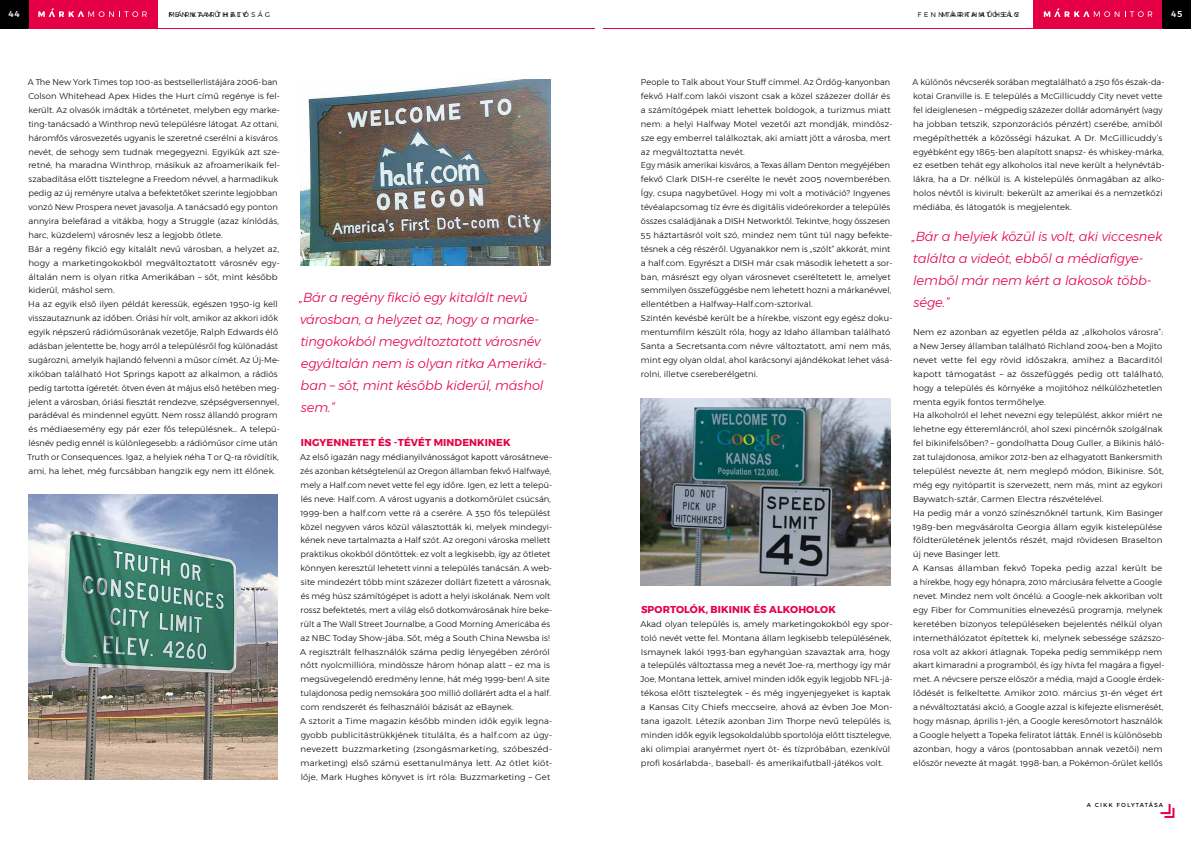
<style>
.page{position:relative;width:1191px;height:842px;background:#fff}
.page>*{position:absolute;margin:0;border:0;box-sizing:border-box;transform-origin:0 0}
.t1{font:italic 300 13px/22px "Montserrat";letter-spacing:-.01em;color:#e50046}
.t2{font:700 10px "Montserrat";letter-spacing:.01em;color:#e50046}
.t3{font:500 8.5px "Montserrat";color:#fff}
.t4{font:300 8.4px/13.9px "Montserrat";letter-spacing:.015em;color:#000}
.t5{font:300 8.4px "Montserrat";letter-spacing:.25em;color:#000}
.t6{font:7px "Montserrat";letter-spacing:.15em;color:#000}
</style>
<div class="page">
<svg style="left:1160px;top:804px;width:14px;height:14px"></svg>
<div style="left:28px;top:0;width:130px;height:28px;background:#e50046"></div>
<div style="left:1033px;top:0;width:129px;height:28px;background:#e50046"></div>
<div style="left:0;top:0;width:28px;height:28px;background:#000"></div>
<div style="left:1162px;top:0;width:29px;height:28px;background:#000"></div>
<svg style="left:38px;top:9px;width:109px;height:8px"></svg>
<svg style="left:1043px;top:9px;width:109px;height:8px"></svg>
<hr style="left:28px;top:28px;width:1134px;height:1px;background:#e50046">
<img style="left:28px;top:495px;width:250px;height:285px">
<img style="left:300px;top:79px;width:250px;height:187px">
<img style="left:641px;top:399px;width:250px;height:186px">
<div style="left:595px;top:0;width:7px;height:842px;background:#fff"></div>
<p class="t3" style="left:8px;top:7px;width:13px">44</p>
<p class="t5" style="left:168px;top:8px;width:80px">Fmárkamű ely</p>
<p class="t5" style="left:941px;top:8px;width:80px">márkaműhely</p>
<p class="t3" style="left:1170px;top:7px;width:13px">45</p>
<p class="t4" style="left:175px;top:7px;width:97px">enntarthatóság</p>
<p class="t4" style="left:917px;top:7px;width:103px">F enntarthatóság</p>
<p class="t4" style="left:28px;top:75px;width:254px">A The New York Times top 100-as bestsellerlistájára 2006-ban Colson Whitehead Apex Hides the Hurt című regénye is fel&shy;került. Az olvasók imádták a történetet, melyben egy marke&shy;ting-tanácsadó a Winthrop nevű településre látogat. Az ottani, háromfős városvezetés ugyanis le szeretné cserélni a kisváros nevét, de sehogy sem tudnak megegyezni. Egyikük azt sze&shy;retné, ha maradna Winthrop, másikuk az afroamerikaik fel&shy;szabadítása előtt tisztelegne a Freedom névvel, a harmadikuk pedig az új reményre utalva a befektetőket szerinte legjobban vonzó New Prospera nevet javasolja. A tanácsadó egy ponton annyira belefárad a vitákba, hogy a Struggle (azaz kínlódás, harc, küzdelem) városnév lesz a legjobb ötlete.<br>Bár a regény fikció egy kitalált nevű városban, a helyzet az, hogy a marketingokokból megváltoztatott városnév egy&shy;általán nem is olyan ritka Amerikában – sőt, mint később kiderül, máshol sem.<br>Ha az egyik első ilyen példát keressük, egészen 1950-ig kell visszautaznunk az időben. Óriási hír volt, amikor az akkori idők egyik népszerű rádióműsorának vezetője, Ralph Edwards élő adásban jelentette be, hogy arról a településről fog különadást sugározni, amelyik hajlandó felvenni a műsor címét. Az Új-Me&shy;xikóban található Hot Springs kapott az alkalmon, a rádiós pedig tartotta ígéretét: ötven éven át május első hetében meg&shy;jelent a városban, óriási fiesztát rendezve, szépségversennyel, parádéval és mindennel együtt. Nem rossz állandó program és médiaesemény egy pár ezer fős településnek… A telepü&shy;lésnév pedig ennél is különlegesebb: a rádióműsor címe után Truth or Consequences. Igaz, a helyiek néha T or Q-ra rövidítik, ami, ha lehet, még furcsábban hangzik egy nem itt élőnek.</p>
<h1 class="t1" style="left:299px;top:287px;width:249px">„Bár a regény fikció egy kitalált nevű városban, a helyzet az, hogy a marke&shy;tingokokból megváltoztatott városnév egyáltalán nem is olyan ritka Ameriká&shy;ban – sőt, mint később kiderül, máshol sem.”</h1>
<p class="t2" style="left:301px;top:435px;width:211px">INGYENNETET ÉS -TÉVÉT MINDENKINEK</p>
<p class="t4" style="left:300px;top:450px;width:253px">Az első igazán nagy médianyilvánosságot kapott városátneve&shy;zés azonban kétségtelenül az Oregon államban fekvő Halfwayé, mely a Half.com nevet vette fel egy időre. Igen, ez lett a telepü&shy;lés neve: Half.com. A várost ugyanis a dotkomőrület csúcsán, 1999-ben a half.com vette rá a cserére. A 350 fős települést közel negyven város közül választották ki, melyek mindegyi&shy;kének neve tartalmazta a Half szót. Az oregoni városka mellett praktikus okokból döntöttek: ez volt a legkisebb, így az ötletet könnyen keresztül lehetett vinni a település tanácsán. A web&shy;site mindezért több mint százezer dollárt fizetett a városnak, és még húsz számítógépet is adott a helyi iskolának. Nem volt rossz befektetés, mert a világ első dotkomvárosának híre beke&shy;rült a The Wall Street Journalbe, a Good Morning Americába és az NBC Today Show-jába. Sőt, még a South China Newsba is!<br>A regisztrált felhasználók száma pedig lényegében zéróról nőtt nyolcmillióra, mindössze három hónap alatt – ez ma is megsüvegelendő eredmény lenne, hát még 1999-ben! A site tulajdonosa pedig nemsokára 300 millió dollárért adta el a half. com rendszerét és felhasználói bázisát az eBaynek.<br>A sztorit a Time magazin később minden idők egyik legna&shy;gyobb publicitástrükkjének titulálta, és a half.com az úgy&shy;nevezett buzzmarketing (zsongásmarketing, szóbeszéd&shy;marketing) első számú esettanulmánya lett. Az ötlet kiöt&shy;lője, Mark Hughes könyvet is írt róla: Buzzmarketing – Get</p>
<p class="t4" style="left:640px;top:75px;width:253px">People to Talk about Your Stuff címmel. Az Ördög-kanyonban fekvő Half.com lakói viszont csak a közel százezer dollár és a számítógépek miatt lehettek boldogok, a turizmus miatt nem: a helyi Halfway Motel vezetői azt mondják, mindös - sze egy emberrel találkoztak, aki amiatt jött a városba, mert az megváltoztatta nevét.<br>Egy másik amerikai kisváros, a Texas állam Denton megyéjében fekvő Clark DISH-re cserélte le nevét 2005 novemberében.<br>Így, csupa nagybetűvel. Hogy mi volt a motiváció? Ingyenes tévéalapcsomag tíz évre és digitális videórekorder a település összes családjának a DISH Networktől. Tekintve, hogy összesen 55 háztartásról volt szó, mindez nem tűnt túl nagy befekte&shy;tésnek a cég részéről. Ugyanakkor nem is „szólt” akkorát, mint a half.com. Egyrészt a DISH már csak második lehetett a sor&shy;ban, másrészt egy olyan városnevet cseréltetett le, amelyet semmilyen összefüggésbe nem lehetett hozni a márkanévvel, ellentétben a Halfway–Half.com-sztorival.<br>Szintén kevésbé került be a hírekbe, viszont egy egész doku&shy;mentumfilm készült róla, hogy az Idaho államban található Santa a Secretsanta.com névre változtatott, ami nem más, mint egy olyan oldal, ahol karácsonyi ajándékokat lehet vásá&shy;rolni, illetve csereberélgetni.</p>
<p class="t2" style="left:641px;top:601px;width:196px">SPORTOLÓK, BIKINIK ÉS ALKOHOLOK</p>
<p class="t4" style="left:640px;top:617px;width:253px">Akad olyan település is, amely marketingokokból egy spor&shy;toló nevét vette fel. Montana állam legkisebb településének, Ismaynek lakói 1993-ban egyhangúan szavaztak arra, hogy a település változtassa meg a nevét Joe-ra, merthogy így már Joe, Montana lettek, amivel minden idők egyik legjobb NFL-já&shy;tékosa előtt tisztelegtek – és még ingyenjegyeket is kaptak a Kansas City Chiefs meccseire, ahová az évben Joe Mon&shy;tana igazolt. Létezik azonban Jim Thorpe nevű település is, minden idők egyik legsokoldalúbb sportolója előtt tisztelegve, aki olimpiai aranyérmet nyert öt- és tízpróbában, ezenkívül profi kosárlabda-, baseball- és amerikaifutball-játékos volt.</p>
<p class="t4" style="left:912px;top:75px;width:253px">A különös névcserék sorában megtalálható a 250 fős észak-da&shy;kotai Granville is. E település a McGillicuddy City nevet vette fel ideiglenesen – mégpedig százezer dollár adományért (vagy ha jobban tetszik, szponzorációs pénzért) cserébe, amiből megépíthették a közösségi házukat. A Dr. McGillicuddy’s egyébként egy 1865-ben alapított snapsz- és whiskey-márka, ez esetben tehát egy alkoholos ital neve került a helynévtáb&shy;lákra, ha a Dr. nélkül is. A kistelepülés önmagában az alko&shy;holos névtől is kivirult: bekerült az amerikai és a nemzetközi médiába, és látogatók is megjelentek.</p>
<h1 class="t1" style="left:912px;top:225px;width:252px">„Bár a helyiek közül is volt, aki viccesnek találta a videót, ebből a médiafigye&shy;lemből már nem kért a lakosok több&shy;sége.”</h1>
<p class="t4" style="left:912px;top:325px;width:253px">Nem ez azonban az egyetlen példa az „alkoholos városra”: a New Jersey államban található Richland 2004-ben a Mojito nevet vette fel egy rövid időszakra, amihez a Bacarditól kapott támogatást – az összefüggés pedig ott található, hogy a település és környéke a mojitóhoz nélkülözhetetlen menta egyik fontos termőhelye.<br>Ha alkoholról el lehet nevezni egy települést, akkor miért ne lehetne egy étteremláncról, ahol szexi pincérnők szolgálnak fel bikinifelsőben? – gondolhatta Doug Guller, a Bikinis háló&shy;zat tulajdonosa, amikor 2012-ben az elhagyatott Bankersmith települést nevezte át, nem meglepő módon, Bikinisre. Sőt, még egy nyitópartit is szervezett, nem más, mint az egykori Baywatch-sztár, Carmen Electra részvételével.<br>Ha pedig már a vonzó színésznőknél tartunk, Kim Basinger 1989-ben megvásárolta Georgia állam egyik kistelepülése földterületének jelentős részét, majd rövidesen Braselton új neve Basinger lett.<br>A Kansas államban fekvő Topeka pedig azzal került be a hírekbe, hogy egy hónapra, 2010 márciusára felvette a Google nevet. Mindez nem volt öncélú: a Google-nek akkoriban volt egy Fiber for Communities elnevezésű programja, melynek keretében bizonyos településeken bejelentés nélkül olyan internethálózatot építettek ki, melynek sebessége százszo&shy;rosa volt az akkori átlagnak. Topeka pedig semmiképp nem akart kimaradni a programból, és így hívta fel magára a figyel&shy;met. A névcsere persze először a média, majd a Google érdek&shy;lődését is felkeltette. Amikor 2010. március 31-én véget ért a névváltoztatási akció, a Google azzal is kifejezte elismerését, hogy másnap, április 1-jén, a Google keresőmotort használók a Google helyett a Topeka feliratot látták. Ennél is különösebb azonban, hogy a város (pontosabban annak vezetői) nem először nevezte át magát. 1998-ban, a Pokémon-őrület kellős</p>
<p class="t6" style="left:1086px;top:799px;width:78px">A CIKK FOLYTATÁSA</p>
</div>
